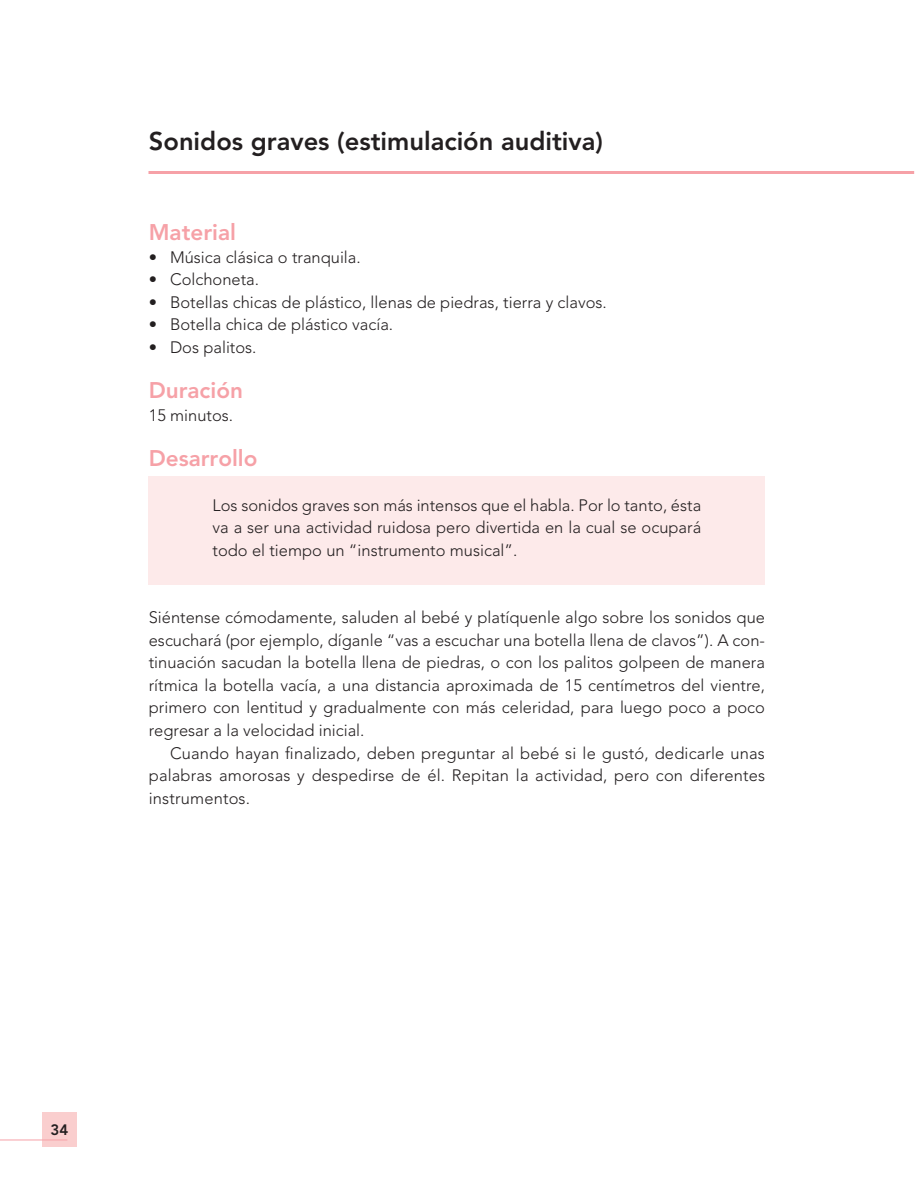
<style>
.page{position:relative;width:918px;height:1188px;background:#fff}
.page>*{position:absolute;margin:0;border:0;box-sizing:border-box;transform-origin:0 0}
.t1{font:800 25.5px "Avenir";color:#231f20}
.t2{font:800 22.5px "Avenir";color:#f6a1a7}
.t3{font:300 16.5px/22.5px "Avenir";color:#231f20;text-align:justify}
.t4{font:800 15px "Avenir";color:#231f20}
</style>
<div class="page">
<div style="left:43px;top:1113px;width:34px;height:34px;background:#facece"></div>
<hr style="left:0;top:1140px;width:67px;height:1px;background:#f6a1a7">
<hr style="left:148px;top:171px;width:766px;height:3px;background:#f6a1a7">
<div style="left:148px;top:476px;width:617px;height:109px;background:#fdeaea"></div>
<h1 class="t1" style="left:149px;top:131px;width:456px">Sonidos graves (estimulación auditiva)</h1>
<h2 class="t2" style="left:149px;top:223px;width:89px">Material</h2>
<p class="t3" style="left:149px;top:247px;width:213px">• Música clásica o tranquila.</p>
<p class="t3" style="left:149px;top:270px;width:112px">• Colchoneta.</p>
<p class="t3" style="left:149px;top:292px;width:460px">• Botellas chicas de plástico, llenas de piedras, tierra y clavos.</p>
<p class="t3" style="left:149px;top:315px;width:246px">• Botella chica de plástico vacía.</p>
<p class="t3" style="left:149px;top:337px;width:109px">• Dos palitos.</p>
<h2 class="t2" style="left:149px;top:381px;width:96px">Duración</h2>
<p class="t3" style="left:149px;top:405px;width:86px">15 minutos.</p>
<h2 class="t2" style="left:149px;top:449px;width:110px">Desarrollo</h2>
<p class="t3" style="left:213px;top:495px;width:490px">Los sonidos graves son más intensos que el habla. Por lo tanto, ésta va a ser una actividad ruidosa pero divertida en la cual se ocupará todo el tiempo un “instrumento musical”.</p>
<p class="t3" style="left:149px;top:608px;width:618px">Siéntense cómodamente, saluden al bebé y platíquenle algo sobre los sonidos que escuchará (por ejemplo, díganle “vas a escuchar una botella llena de clavos”). A con&shy;tinuación sacudan la botella llena de piedras, o con los palitos golpeen de manera rítmica la botella vacía, a una distancia aproximada de 15 centímetros del vientre, primero con lentitud y gradualmente con más celeridad, para luego poco a poco regresar a la velocidad inicial.</p>
<p class="t3" style="left:149px;top:743px;width:618px;text-indent:21px">Cuando hayan finalizado, deben preguntar al bebé si le gustó, dedicarle unas palabras amorosas y despedirse de él. Repitan la actividad, pero con diferentes instrumentos.</p>
<p class="t4" style="left:51px;top:1124px;width:19px">34</p>
</div>
